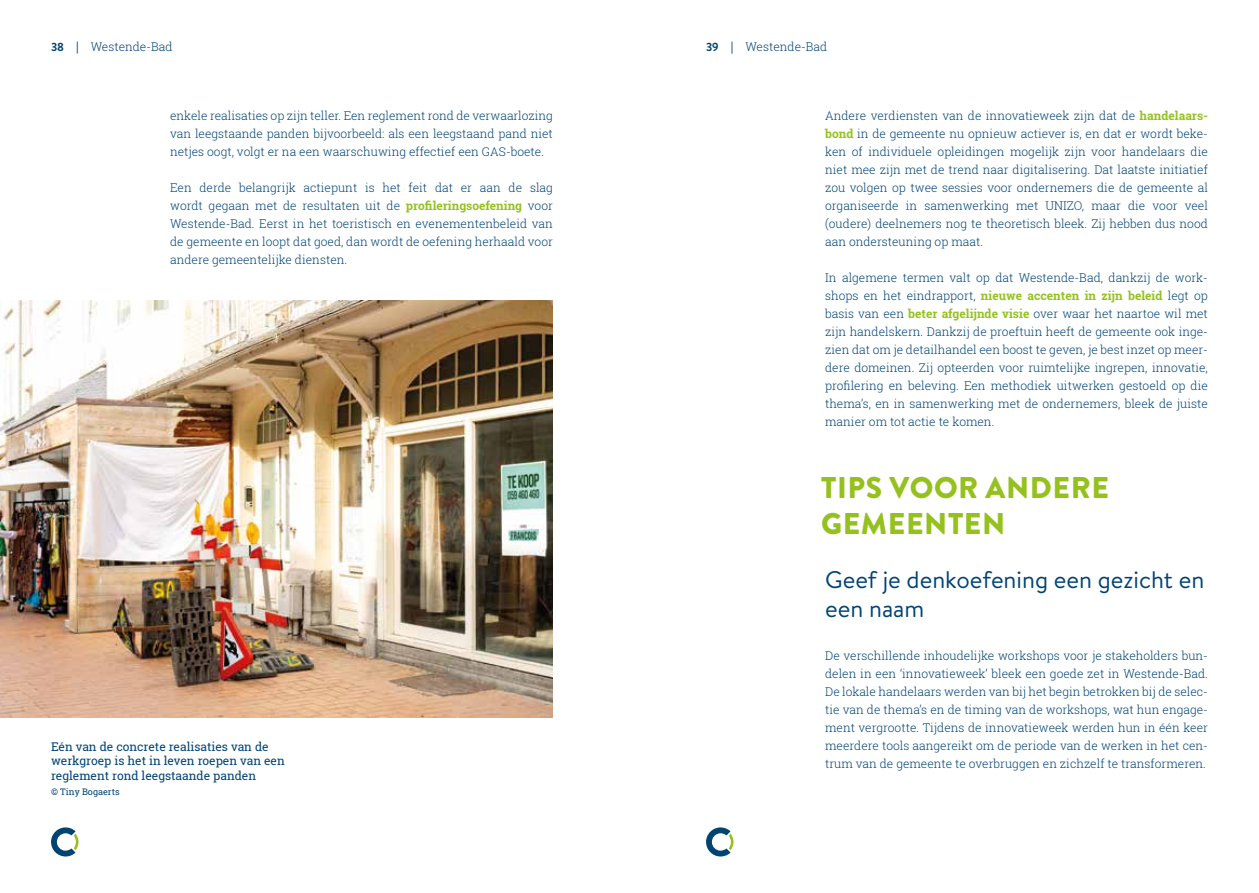
<style>
.page{position:relative;width:1259px;height:893px;background:#fff}
.page>*{position:absolute;margin:0;border:0;box-sizing:border-box;transform-origin:0 0}
.t1{font:900 30px/36px "Brandon Grotesque";letter-spacing:.02em;color:#95c11f}
.t2{font:24px/28.8px "Brandon Text";color:#004474}
.t3{font:300 12px/18px "Roboto Slab";color:#004474;text-align:justify}
.t4{font:12px/14.4px "Roboto Slab";color:#004474}
.t5{font:9px "Roboto Slab";color:#004474}
.s1{font-family:"Brandon Grotesque";font-weight:700}
.s2{font-family:"Helvetica Neue";font-weight:400}
.s3{font-weight:700;color:#95c11f}
</style>
<div class="page">
<svg style="left:51px;top:827px;width:27px;height:29px"></svg>
<svg style="left:706px;top:827px;width:27px;height:29px"></svg>
<img style="left:0;top:300px;width:553px;height:417px">
<p class="t3" style="left:51px;top:37px;width:123px"><span class="s1">38</span> <span class="s2">|</span> Westende-Bad</p>
<p class="t3" style="left:706px;top:37px;width:123px"><span class="s1">39</span> <span class="s2">|</span> Westende-Bad</p>
<p class="t3" style="left:170px;top:106px;width:384px">enkele realisaties op zijn teller. Een reglement rond de verwaarlozing van leegstaande panden bijvoorbeeld: als een leegstaand pand niet netjes oogt, volgt er na een waarschuwing effectief een GAS-boete.</p>
<p class="t3" style="left:170px;top:178px;width:384px">Een derde belangrijk actiepunt is het feit dat er aan de slag wordt gegaan met de resultaten uit de <span class="s3">profileringsoefening</span> voor Westende-Bad. Eerst in het toeristisch en evenementenbeleid van de gemeente en loopt dat goed, dan wordt de oefening herhaald voor andere gemeentelijke diensten.</p>
<p class="t4" style="left:51px;top:739px;width:235px">Eén van de concrete realisaties van de werkgroep is het in leven roepen van een reglement rond leegstaande panden</p>
<p class="t5" style="left:51px;top:785px;width:70px">© Tiny Bogaerts</p>
<p class="t3" style="left:825px;top:106px;width:384px">Andere verdiensten van de innovatieweek zijn dat de <span class="s3">handelaars&shy;bond</span> in de gemeente nu opnieuw actiever is, en dat er wordt beke&shy;ken of individuele opleidingen mogelijk zijn voor handelaars die niet mee zijn met de trend naar digitalisering. Dat laatste initiatief zou volgen op twee sessies voor ondernemers die de gemeente al organiseerde in samenwerking met UNIZO, maar die voor veel (oudere) deelnemers nog te theoretisch bleek. Zij hebben dus nood aan ondersteuning op maat.</p>
<p class="t3" style="left:825px;top:268px;width:384px">In algemene termen valt op dat Westende-Bad, dankzij de work&shy;shops en het eindrapport, <span class="s3">nieuwe accenten in zijn beleid</span> legt op basis van een <span class="s3">beter afgelijnde visie</span> over waar het naartoe wil met zijn handelskern. Dankzij de proeftuin heeft de gemeente ook inge&shy;zien dat om je detailhandel een boost te geven, je best inzet op meer&shy;dere domeinen. Zij opteerden voor ruimtelijke ingrepen, innovatie, profilering en beleving. Een methodiek uitwerken gestoeld op die thema’s, en in samenwerking met de ondernemers, bleek de juiste manier om tot actie te komen.</p>
<h1 class="t1" style="left:821px;top:470px;width:289px">TIPS VOOR ANDERE<br>GEMEENTEN</h1>
<h2 class="t2" style="left:825px;top:565px;width:381px">Geef je denkoefening een gezicht en een naam</h2>
<p class="t3" style="left:825px;top:646px;width:384px">De verschillende inhoudelijke workshops voor je stakeholders bun&shy;delen in een ‘innovatieweek’ bleek een goede zet in Westende-Bad.<br>De lokale handelaars werden van bij het begin betrokken bij de selec&shy;tie van de thema’s en de timing van de workshops, wat hun engage&shy;ment vergrootte. Tijdens de innovatieweek werden hun in één keer meerdere tools aangereikt om de periode van de werken in het cen&shy;trum van de gemeente te overbruggen en zichzelf te transformeren.</p>
</div>
